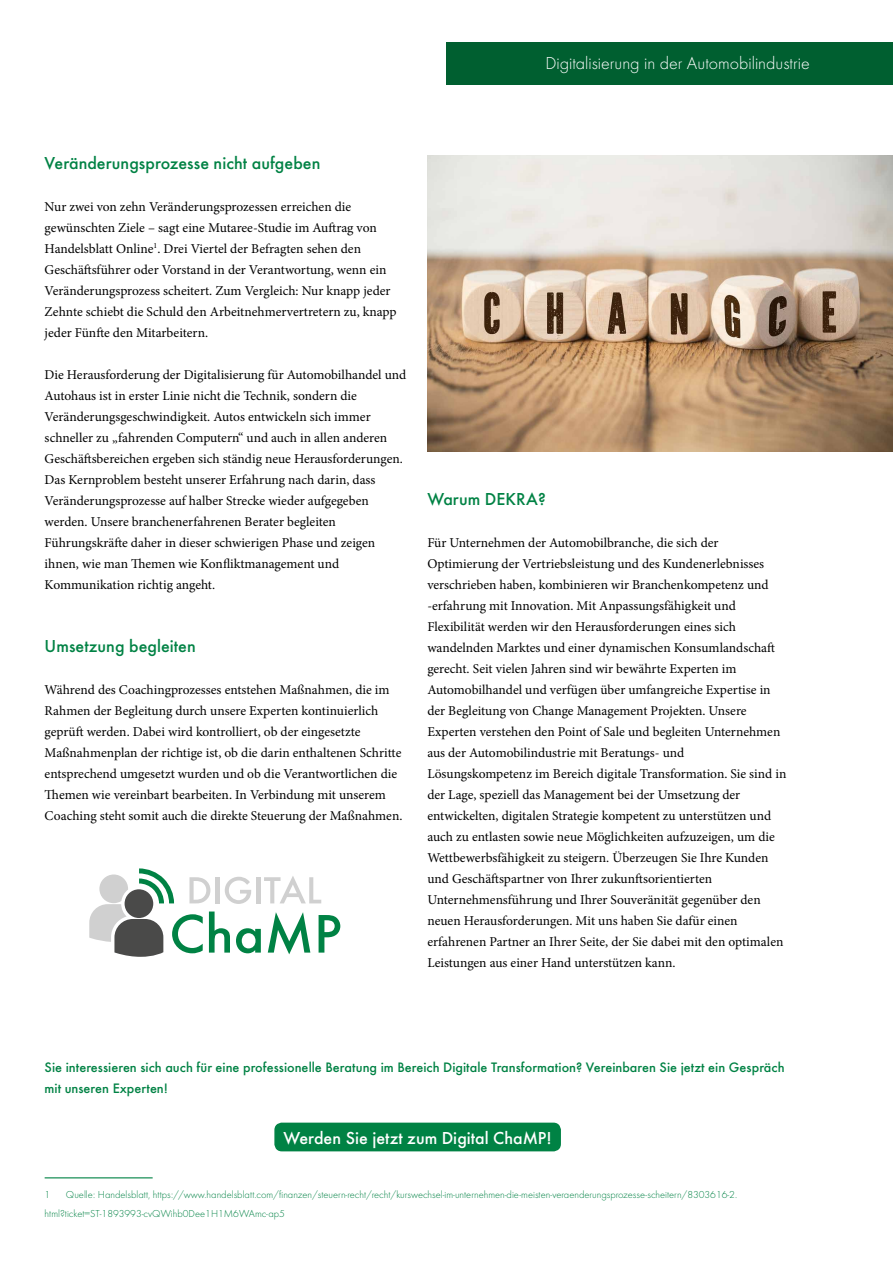
<style>
.page{position:relative;width:893px;height:1263px;background:#fff}
.page>*{position:absolute;margin:0;border:0;box-sizing:border-box;transform-origin:0 0}
.t1{font:500 18px "Futura";color:#008244}
.t2{font:300 18px "Futura";color:#fff}
.t3{font:500 18px "Futura";color:#fff}
.t4{font:500 14.25px/21px "Futura";color:#008244}
.t5{font:13.5px/21px "Minion Pro";color:#000}
.t6{font:300 10.5px/19.5px "Futura";color:#008244}
</style>
<div class="page">
<div style="left:446px;top:43px;width:447px;height:42px;background:#005f30"></div>
<hr style="left:45px;top:1177px;width:108px;height:1px;background:#008244">
<div style="left:275px;top:1123px;width:285px;height:27px;background:#008244;border-radius:7px"></div>
<div style="left:274px;top:1122px;width:287px;height:29px;border:2px solid #008244;border-radius:7px"></div>
<svg style="left:89px;top:868px;width:251px;height:89px"></svg>
<img style="left:427px;top:155px;width:466px;height:296px">
<h1 class="t2" style="left:545px;top:52px;width:266px">Digitalisierung in der Automobilindustrie</h1>
<h1 class="t1" style="left:45px;top:149px;width:277px">Veränderungsprozesse nicht aufgeben</h1>
<p class="t5" style="left:45px;top:196px;width:353px">Nur zwei von zehn Veränderungsprozessen erreichen die gewünschten Ziele – sagt eine Mutaree-Studie im Auftrag von Handelsblatt Online<sup>1</sup>. Drei Viertel der Befragten sehen den Geschäftsführer oder Vorstand in der Verantwortung, wenn ein Veränderungsprozess scheitert. Zum Vergleich: Nur knapp jeder Zehnte schiebt die Schuld den Arbeitnehmervertretern zu, knapp jeder Fünfte den Mitarbeitern.</p>
<p class="t5" style="left:45px;top:364px;width:363px">Die Herausforderung der Digitalisierung für Automobilhandel und Autohaus ist in erster Linie nicht die Technik, sondern die Veränderungsgeschwindigkeit. Autos entwickeln sich immer schneller zu „fahrenden Computern“ und auch in allen anderen Geschäftsbereichen ergeben sich ständig neue Herausforderungen.<br>Das Kernproblem besteht unserer Erfahrung nach darin, dass Veränderungsprozesse auf halber Strecke wieder aufgegeben werden. Unsere branchenerfahrenen Berater begleiten Führungskräfte daher in dieser schwierigen Phase und zeigen ihnen, wie man Themen wie Konfliktmanagement und Kommunikation richtig angeht.</p>
<h1 class="t1" style="left:45px;top:632px;width:153px">Umsetzung begleiten</h1>
<p class="t5" style="left:45px;top:679px;width:359px">Während des Coachingprozesses entstehen Maßnahmen, die im Rahmen der Begleitung durch unsere Experten kontinuierlich geprüft werden. Dabei wird kontrolliert, ob der eingesetzte Maßnahmenplan der richtige ist, ob die darin enthaltenen Schritte entsprechend umgesetzt wurden und ob die Verantwortlichen die Themen wie vereinbart bearbeiten. In Verbindung mit unserem Coaching steht somit auch die direkte Steuerung der Maßnahmen.</p>
<h1 class="t1" style="left:427px;top:485px;width:120px">Warum DEKRA?</h1>
<p class="t5" style="left:427px;top:532px;width:361px">Für Unternehmen der Automobilbranche, die sich der Optimierung der Vertriebsleistung und des Kundenerlebnisses verschrieben haben, kombinieren wir Branchenkompetenz und -erfahrung mit Innovation. Mit Anpassungsfähigkeit und Flexibilität werden wir den Herausforderungen eines sich wandelnden Marktes und einer dynamischen Konsumlandschaft gerecht. Seit vielen Jahren sind wir bewährte Experten im Automobilhandel und verfügen über umfangreiche Expertise in der Begleitung von Change Management Projekten. Unsere Experten verstehen den Point of Sale und begleiten Unternehmen aus der Automobilindustrie mit Beratungs- und Lösungskompetenz im Bereich digitale Transformation. Sie sind in der Lage, speziell das Management bei der Umsetzung der entwickelten, digitalen Strategie kompetent zu unterstützen und auch zu entlasten sowie neue Möglichkeiten aufzuzeigen, um die Wettbewerbsfähigkeit zu steigern. Überzeugen Sie Ihre Kunden und Geschäftspartner von Ihrer zukunftsorientierten Unternehmensführung und Ihrer Souveränität gegenüber den neuen Herausforderungen. Mit uns haben Sie dafür einen erfahrenen Partner an Ihrer Seite, der Sie dabei mit den optimalen Leistungen aus einer Hand unterstützen kann.</p>
<p class="t4" style="left:45px;top:1055px;width:741px">Sie interessieren sich auch für eine professionelle Beratung im Bereich Digitale Transformation? Vereinbaren Sie jetzt ein Gespräch mit unseren Experten!</p>
<h1 class="t3" style="left:283px;top:1124px;width:270px">Werden Sie jetzt zum Digital ChaMP!</h1>
<p class="t6" style="left:45px;top:1184px;width:694px;text-indent:21px">Quelle: Handelsblatt, https://www.handelsblatt.com/finanzen/steuern-recht/recht/kurswechsel-im-unternehmen-die-meisten-veraenderungsprozesse-scheitern/8303616-2. html?ticket=ST-1893993-cvQWihb0Dee1H1M6WAmc-ap5</p>
<p class="t6" style="left:45px;top:1184px;width:7px">1</p>
</div>
